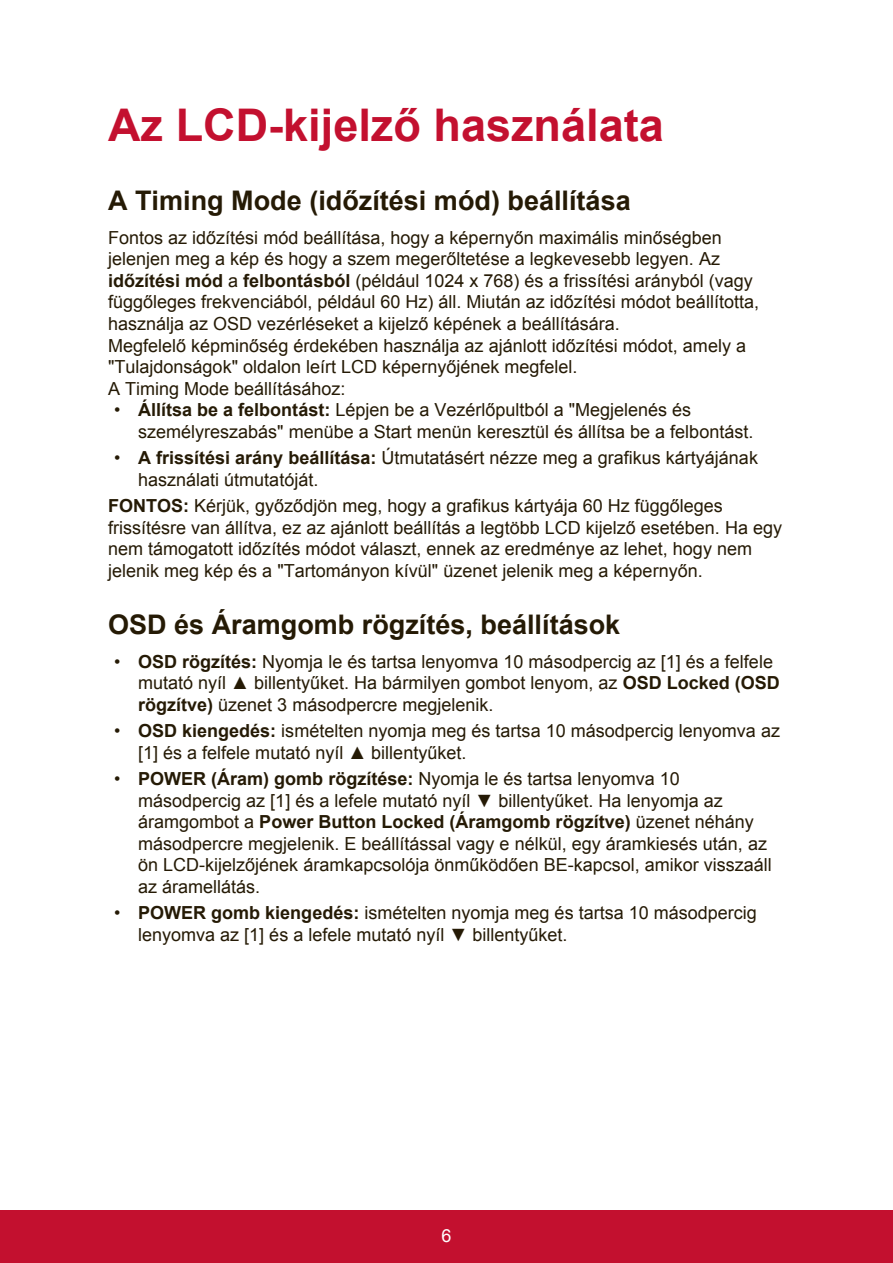
<style>
.page{position:relative;width:893px;height:1263px;background:#fff}
.page>*{position:absolute;margin:0;border:0;box-sizing:border-box;transform-origin:0 0}
.t1{font:700 45px "Arial";color:#c3102f}
.t2{font:700 27px "Arial";color:#251a05}
.t3{font:18px/21.6px "Arial";color:#251a05}
.t4{font:18px "Arial";color:#fff}
.s1{font-weight:700}
</style>
<div class="page">
<div style="left:0;top:1210px;width:892px;height:53px;background:#c3102f"></div>
<h1 class="t1" style="left:108px;top:95px;width:557px">Az LCD-kijelző használata</h1>
<h2 class="t2" style="left:108px;top:182px;width:524px">A Timing Mode (időzítési mód) beállítása</h2>
<p class="t3" style="left:108px;top:227px;width:652px">Fontos az időzítési mód beállítása, hogy a képernyőn maximális minőségben jelenjen meg a kép és hogy a szem megerőltetése a legkevesebb legyen. Az <span class="s1">időzítési mód</span> a <span class="s1">felbontásból</span> (például 1024 x 768) és a frissítési arányból (vagy függőleges frekvenciából, például 60 Hz) áll. Miután az időzítési módot beállította, használja az OSD vezérléseket a kijelző képének a beállítására.<br>Megfelelő képminőség érdekében használja az ajánlott időzítési módot, amely a "Tulajdonságok" oldalon leírt LCD képernyőjének megfelel.<br>A Timing Mode beállításához:</p>
<p class="t3" style="left:138px;top:399px;width:616px;text-indent:-24px">• <span class="s1">Állítsa be a felbontást:</span> Lépjen be a Vezérlőpultból a "Megjelenés és személyreszabás" menübe a Start menün keresztül és állítsa be a felbontást.</p>
<p class="t3" style="left:138px;top:447px;width:621px;text-indent:-24px">• <span class="s1">A frissítési arány beállítása:</span> Útmutatásért nézze meg a grafikus kártyájának használati útmutatóját.</p>
<p class="t3" style="left:108px;top:495px;width:675px"><span class="s1">FONTOS:</span> Kérjük, győződjön meg, hogy a grafikus kártyája 60 Hz függőleges frissítésre van állítva, ez az ajánlott beállítás a legtöbb LCD kijelző esetében. Ha egy nem támogatott időzítés módot választ, ennek az eredménye az lehet, hogy nem jelenik meg kép és a "Tartományon kívül" üzenet jelenik meg a képernyőn.</p>
<h2 class="t2" style="left:108px;top:607px;width:513px">OSD és Áramgomb rögzítés, beállítások</h2>
<p class="t3" style="left:138px;top:651px;width:643px;text-indent:-24px">• <span class="s1">OSD rögzítés:</span> Nyomja le és tartsa lenyomva 10 másodpercig az [1] és a felfele mutató nyíl ▲ billentyűket. Ha bármilyen gombot lenyom, az <span class="s1">OSD Locked (OSD rögzítve)</span> üzenet 3 másodpercre megjelenik.</p>
<p class="t3" style="left:138px;top:720px;width:643px;text-indent:-24px">• <span class="s1">OSD kiengedés:</span> ismételten nyomja meg és tartsa 10 másodpercig lenyomva az [1] és a felfele mutató nyíl ▲ billentyűket.</p>
<p class="t3" style="left:138px;top:768px;width:635px;text-indent:-24px">• <span class="s1">POWER (Áram) gomb rögzítése:</span> Nyomja le és tartsa lenyomva 10 másodpercig az [1] és a lefele mutató nyíl ▼ billentyűket. Ha lenyomja az áramgombot a <span class="s1">Power Button Locked (Áramgomb rögzítve)</span> üzenet néhány másodpercre megjelenik. E beállítással vagy e nélkül, egy áramkiesés után, az ön LCD-kijelzőjének áramkapcsolója önműködően BE-kapcsol, amikor visszaáll az áramellátás.</p>
<p class="t3" style="left:138px;top:902px;width:620px;text-indent:-24px">• <span class="s1">POWER gomb kiengedés:</span> ismételten nyomja meg és tartsa 10 másodpercig lenyomva az [1] és a lefele mutató nyíl ▼ billentyűket.</p>
<p class="t4" style="left:441px;top:1223px;width:12px">6</p>
</div>
